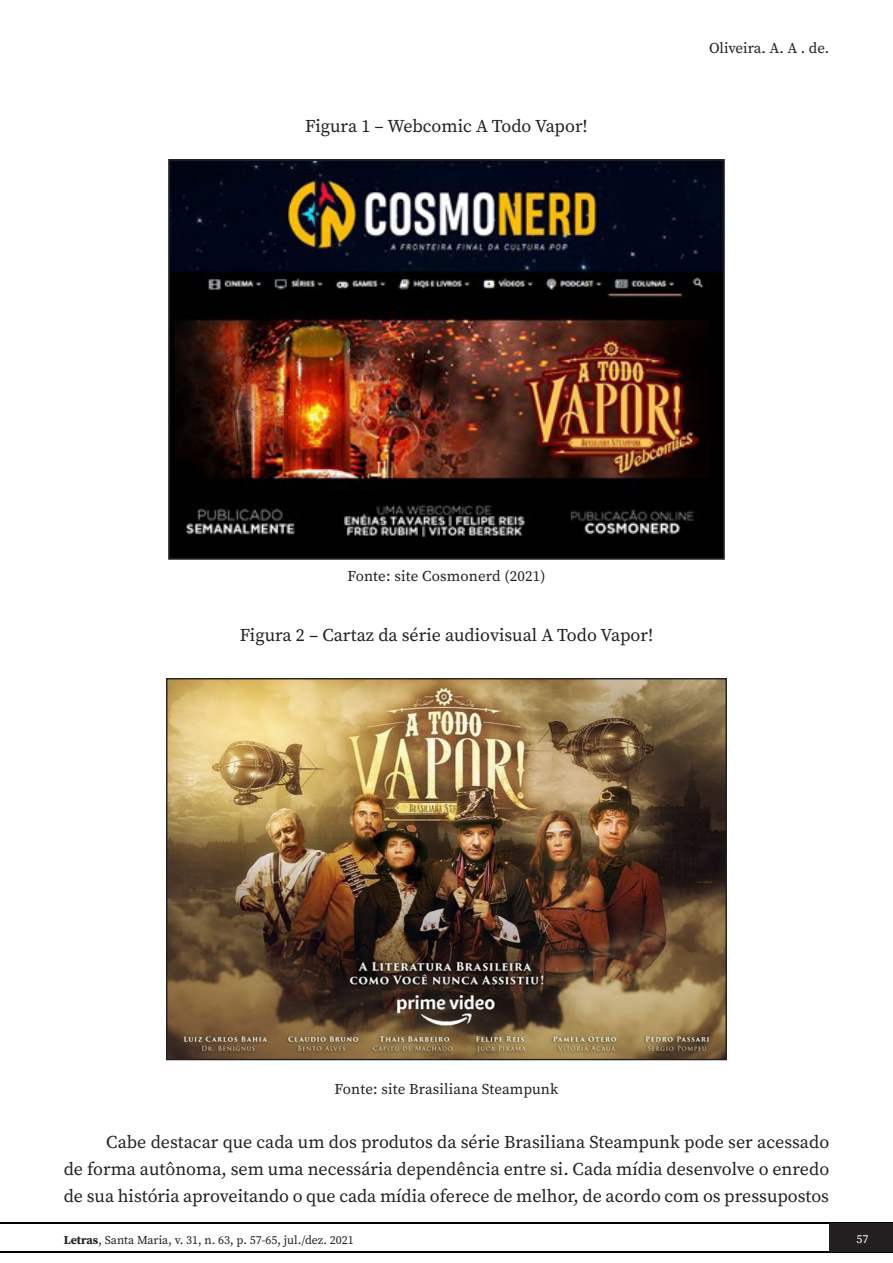
<style>
.page{position:relative;width:893px;height:1263px;background:#fff}
.page>*{position:absolute;margin:0;border:0;box-sizing:border-box;transform-origin:0 0}
.TextoCORRIDO{font:18px/27px "Source Serif Pro";color:#231f20;text-align:justify}
.TABELA_TITULO{font:18px "Source Serif Pro";color:#231f20}
.FONTE_FIGURA{font:15px "Source Serif Pro";letter-spacing:.01em;color:#231f20}
.t1{font:12px "Source Serif Pro";color:#231f20}
.t2{font:12px "Source Serif Pro";color:#fff}
.s1{font-weight:700}
</style>
<div class="page">
<hr style="left:0;top:1222px;width:893px;height:2px;background:#000">
<hr style="left:0;top:1251px;width:893px;height:2px;background:#000">
<div style="left:829px;top:1223px;width:64px;height:28px;background:#231f20"></div>
<img style="left:171px;top:162px;width:551px;height:395px">
<div style="left:168px;top:159px;width:557px;height:401px;border:2px solid #231f20"></div>
<img style="left:168px;top:680px;width:557px;height:378px">
<p class="TABELA_TITULO" style="left:305px;top:114px;width:284px">Figura 1 – Webcomic A Todo Vapor!</p>
<p class="FONTE_FIGURA" style="left:709px;top:38px;width:122px">Oliveira. A. A . de.</p>
<p class="FONTE_FIGURA" style="left:347px;top:565px;width:199px">Fonte: site Cosmonerd (2021)</p>
<p class="TABELA_TITULO" style="left:240px;top:623px;width:415px">Figura 2 – Cartaz da série audiovisual A Todo Vapor!</p>
<p class="FONTE_FIGURA" style="left:335px;top:1078px;width:225px">Fonte: site Brasiliana Steampunk</p>
<p class="TextoCORRIDO" style="left:64px;top:1128px;width:767px;text-indent:43px">Cabe destacar que cada um dos produtos da série Brasiliana Steampunk pode ser acessado de forma autônoma, sem uma necessária dependência entre si. Cada mídia desenvolve o enredo de sua história aproveitando o que cada mídia oferece de melhor, de acordo com os pressupostos</p>
<p class="t1" style="left:64px;top:1232px;width:292px"><span class="s1">Letras</span>, Santa Maria, v. 31, n. 63, p. 57-65, jul./dez. 2021</p>
<p class="t2" style="left:857px;top:1231px;width:13px">57</p>
</div>
